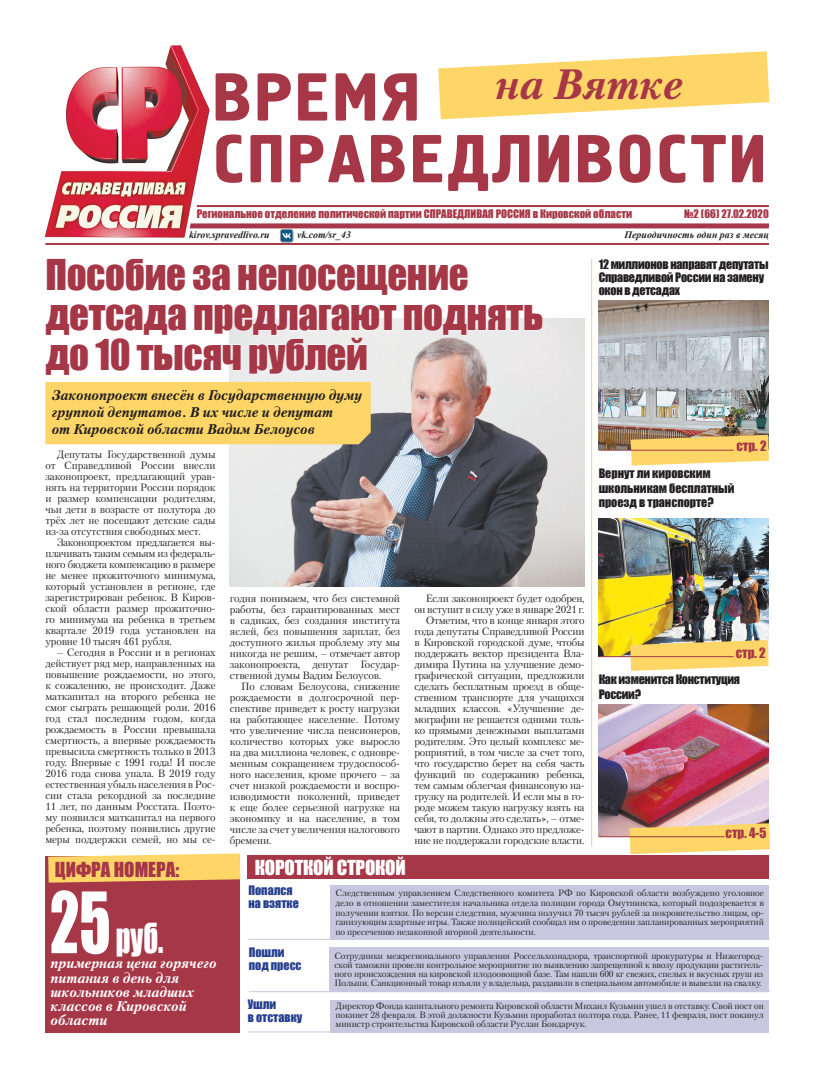
<style>
.page{position:relative;width:820px;height:1078px;background:#fff}
.page>*{position:absolute;margin:0;border:0;box-sizing:border-box;transform-origin:0 0}
.t1{font:67.5px/61.7px "Hermes CTT";letter-spacing:.045em;color:#a63747;scale:1.05 1}
.t2{font:italic 700 42.2px "Petersburg C";color:#a63747}
.t3{font:39px/40px "Impact";letter-spacing:-.01em;color:#a63747}
.t4{font:38px "Impact";color:#fff;scale:.75 1}
.t5{font:19px "Impact";letter-spacing:-.01em;color:#fff}
.t6{font:19px "Impact";color:#a63747}
.t7{font:italic 700 14px/16.8px "Petersburg C";color:#231f20}
.t8{font:italic 700 14px/14px "Petersburg C";color:#fff}
.t9{font:13px "Impact";color:#a63747}
.t10{font:12px/13px "Impact";letter-spacing:-.02em;color:#231f20}
.t11{font:12px/14.4px "Impact";color:#231f20}
.t12{font:12px/13px "Impact";color:#253f8e}
.t13{font:10.8px "Impact";color:#a63747}
.t14{font:10.5px/11px "Petersburg C";letter-spacing:-.02em;color:#231f20;text-align:justify}
.t15{font:italic 700 9.9px "Times New Roman";color:#231f20}
.t16{font:9px/9.3px "Petersburg C";letter-spacing:-.01em;color:#231f20;text-align:justify}
.s1{font-size:78px}
</style>
<div class="page">
<img style="left:598px;top:704px;width:170px;height:132px">
<img style="left:598px;top:518px;width:170px;height:138px">
<img style="left:44px;top:45px;width:171px;height:193px">
<hr style="left:45px;top:243px;width:723px;height:2px;background:#a63747">
<hr style="left:197px;top:205px;width:571px;height:2px;background:#a63747">
<svg style="left:438px;top:51px;width:331px;height:68px"></svg>
<svg style="left:190px;top:223px;width:579px;height:19px"></svg>
<div style="left:280px;top:229px;width:13px;height:13px;border:1px solid #95979a;border-radius:2px"></div>
<div style="left:45px;top:855px;width:195px;height:177px;background:#a63747"></div>
<div style="left:330px;top:885px;width:438px;height:54px;background:#c7c7e0"></div>
<div style="left:248px;top:855px;width:520px;height:24px;background:#a63747"></div>
<svg style="left:48px;top:853px;width:192px;height:29px;background:#fad270"></svg>
<div style="left:329px;top:947px;width:439px;height:44px;background:#c7c7e0"></div>
<hr style="left:248px;top:938px;width:521px;height:1px;background:#c7c7e0">
<hr style="left:591px;top:259px;width:1px;height:587px;background:#fed667">
<img style="left:598px;top:301px;width:170px;height:148px">
<svg style="left:630px;top:435px;width:138px;height:30px;background:#f3cd6f"></svg>
<div style="left:330px;top:999px;width:438px;height:33px;background:#c7c7e0"></div>
<hr style="left:249px;top:990px;width:520px;height:1px;background:#c7c7e0">
<hr style="left:248px;top:1031px;width:520px;height:1px;background:#c7c7e0">
<svg style="left:629px;top:823px;width:140px;height:30px;background:#f8d275"></svg>
<hr style="left:598px;top:836px;width:126px;height:1px;background:#a63747">
<svg style="left:630px;top:640px;width:138px;height:30px;background:#f4d170"></svg>
<img style="left:230px;top:319px;width:354px;height:267px">
<div style="left:45px;top:382px;width:325px;height:62px;background:#fed667"></div>
<svg style="left:403px;top:318px;width:140px;height:17px"></svg>
<svg style="left:229px;top:318px;width:168px;height:57px"></svg>
<hr style="left:598px;top:449px;width:135px;height:1px;background:#a63747">
<hr style="left:598px;top:656px;width:135px;height:1px;background:#a63747">
<h2 class="t2" style="left:495px;top:58px;width:189px">на Вятке</h2>
<h1 class="t1" style="left:213px;top:69px;width:528px">ВРЕМЯ<br>СПРАВЕДЛИВОСТИ</h1>
<p class="t13" style="left:197px;top:206px;width:436px">Региональное отделение политической партии СПРАВЕДЛИВАЯ РОССИЯ в Кировской области</p>
<p class="t13" style="left:684px;top:206px;width:86px">№2 (66) 27.02.2020</p>
<p class="t15" style="left:189px;top:227px;width:82px">kirov.spravedlivo.ru</p>
<p class="t15" style="left:297px;top:227px;width:55px">vk.com/sr_43</p>
<p class="t15" style="left:624px;top:227px;width:146px">Периодичность один раз в месяц</p>
<h3 class="t3" style="left:45px;top:253px;width:499px">Пособие за непосещение детсада предлагают поднять до 10 тысяч рублей</h3>
<h3 class="t7" style="left:52px;top:386px;width:312px">Законопроект внесён в Государственную думу группой депутатов. В их числе и депутат<br>от Кировской области Вадим Белоусов</h3>
<p class="t14" style="left:45px;top:448px;width:172px;text-indent:11px">Депутаты Государственной думы от Справедливой России внесли законопроект, предлагающий урав&shy;нять на территории России порядок и размер компенсации родителям, чьи дети в возрасте от полутора до трёх лет не посещают детские сады из-за отсутствия свободных мест.</p>
<p class="t14" style="left:45px;top:536px;width:172px;text-indent:11px">Законопроектом предлагается вы&shy;плачивать таким семьям из федераль&shy;ного бюджета компенсацию в размере не менее прожиточного минимума, который установлен в регионе, где зарегистрирован ребенок. В Киров&shy;ской области размер прожиточно&shy;го минимума на ребенка в третьем квартале 2019 года установлен на уровне 10 тысяч 461 рубля.</p>
<p class="t14" style="left:45px;top:646px;width:172px;text-indent:11px">– Сегодня в России и в регионах действует ряд мер, направленных на повышение рождаемости, но этого, к сожалению, не происходит. Даже маткапитал на второго ребенка не смог сыграть решающей роли. 2016 год стал последним годом, когда рождаемость в России превышала смертность, а впервые рождаемость превысила смертность только в 2013 году. Впервые с 1991 года! И после 2016 года снова упала. В 2019 году естественная убыль населения в Рос&shy;сии стала рекордной за последние 11 лет, по данным Росстата. Поэто&shy;му появился маткапитал на первого ребенка, поэтому появились другие меры поддержки семей, но мы се-</p>
<p class="t14" style="left:230px;top:592px;width:172px">годня понимаем, что без системной работы, без гарантированных мест в садиках, без создания института яслей, без повышения зарплат, без доступного жилья проблему эту мы никогда не решим, – отмечает автор законопроекта, депутат Государ&shy;ственной думы Вадим Белоусов.</p>
<p class="t14" style="left:230px;top:680px;width:172px;text-indent:11px">По словам Белоусова, снижение рождаемости в долгосрочной пер&shy;спективе приведет к росту нагрузки на работающее население. Потому что увеличение числа пенсионеров, количество которых уже выросло на два миллиона человек, с одновре&shy;менным сокращением трудоспособ&shy;ного населения, кроме прочего – за счет низкой рождаемости и воспро&shy;изводимости поколений, приведет к еще более серьезной нагрузке на экономику и на население, в том числе за счет увеличения налогового бремени.</p>
<h3 class="t6" style="left:55px;top:854px;width:126px">ЦИФРА НОМЕРА:</h3>
<h3 class="t5" style="left:255px;top:852px;width:152px">КОРОТКОЙ СТРОКОЙ</h3>
<p class="t14" style="left:414px;top:592px;width:172px;text-align:right">Если законопроект будет одобрен, он вступит в силу уже в январе 2021 г.<br>Отметим, что в конце января этого года депутаты Справедливой России в Кировской городской думе, чтобы поддержать вектор президента Вла&shy;димира Путина на улучшение демо&shy;графической ситуации, предложили сделать бесплатным проезд в обще&shy;ственном транспорте для учащихся младших классов. «Улучшение де&shy;мографии не решается одними толь&shy;ко прямыми денежными выплатами родителям. Это целый комплекс ме&shy;роприятий, в том числе за счет того, что государство берет на себя часть функций по содержанию ребенка, тем самым облегчая финансовую на&shy;грузку на родителей. И если мы в го&shy;роде можем такую нагрузку взять на себя, то должны это сделать», – отме&shy;чают в партии. Однако это предложе&shy;ние не поддержали городские власти.</p>
<p class="t10" style="left:598px;top:257px;width:171px">12 миллионов направят депутаты<br>Справедливой России на замену окон в детсадах</p>
<p class="t9" style="left:736px;top:436px;width:31px">стр. 2</p>
<p class="t11" style="left:598px;top:466px;width:137px">Вернут ли кировским школьникам бесплатный проезд в транспорте?</p>
<p class="t9" style="left:735px;top:642px;width:31px">стр. 2</p>
<p class="t10" style="left:598px;top:671px;width:143px;line-height:14.4px">Как изменится Конституция<br>России?</p>
<p class="t9" style="left:725px;top:822px;width:42px">стр. 4-5</p>
<h3 class="t4" style="left:50px;top:908px;width:153px"><span class="s1">25</span> руб.</h3>
<p class="t12" style="left:248px;top:883px;width:52px">Попался на взятке</p>
<p class="t12" style="left:249px;top:944px;width:54px">Пошли под пресс</p>
<h3 class="t8" style="left:51px;top:956px;width:167px">примерная цена горячего питания в день для школьников младших классов в Кировской области</h3>
<p class="t12" style="left:248px;top:997px;width:56px">Ушли<br>в отставку</p>
<p class="t16" style="left:335px;top:887px;width:430px;line-height:9.7px">Следственным управлением Следственного комитета РФ по Кировской области возбуждено уголовное дело в отношении заместителя начальника отдела полиции города Омутнинска, который подозревается в получении взятки. По версии следствия, мужчина получил 70 тысяч рублей за покровительство лицам, ор&shy;ганизующим азартные игры. Также полицейский сообщал им о проведении запланированных мероприятий по пресечению незаконной игорной деятельности.</p>
<p class="t16" style="left:334px;top:950px;width:430px">Сотрудники межрегионального управления Россельхознадзора, транспортной прокуратуры и Нижегород&shy;ской таможни провели контрольное мероприятие по выявлению запрещенной к ввозу продукции раститель&shy;ного происхождения на кировской плодоовощной базе. Там нашли 600 кг свежих, спелых и вкусных груш из Польши. Санкционный товар изъяли у владельца, раздавили в специальном автомобиле и вывезли на свалку.</p>
<p class="t16" style="left:335px;top:1000px;width:430px">Директор Фонда капитального ремонта Кировской области Михаил Кузьмин ушел в отставку. Свой пост он покинет 28 февраля. В этой должности Кузьмин проработал полтора года. Ранее, 11 февраля, пост покинул министр строительства Кировской области Руслан Бондарчук.</p>
</div>
